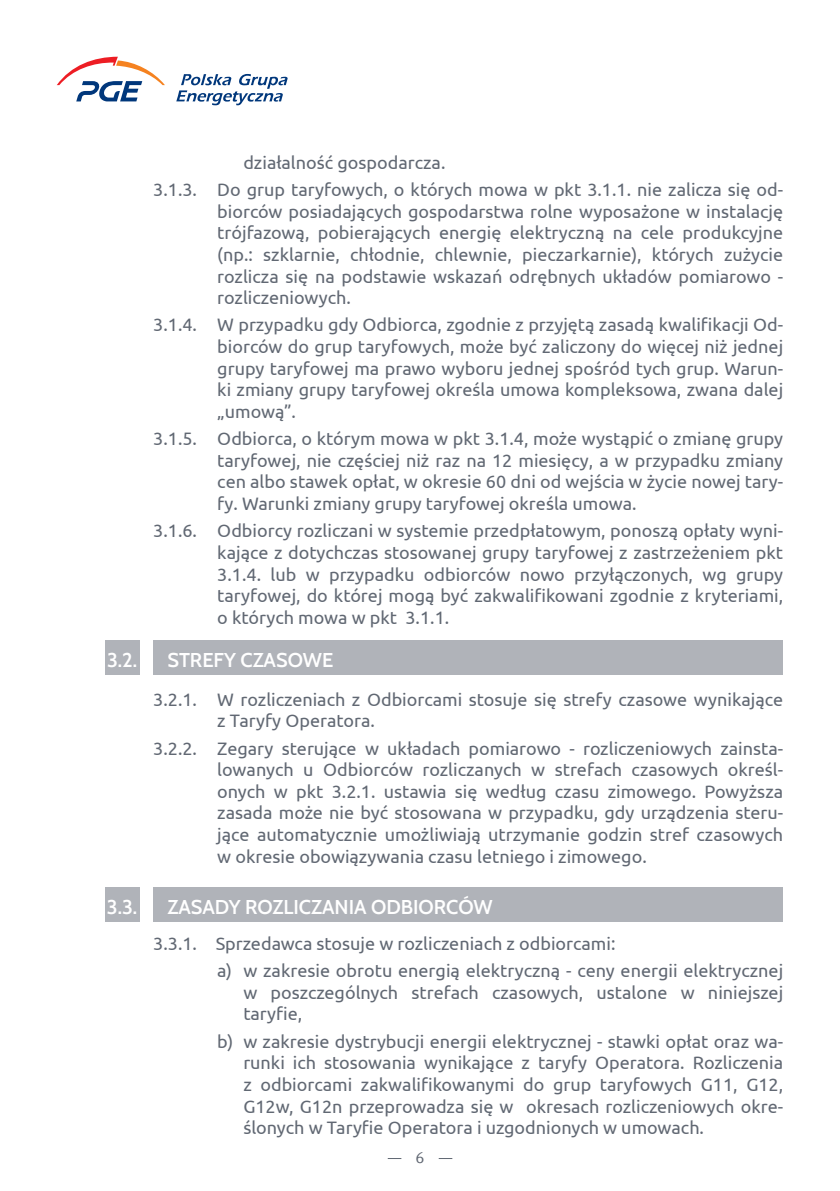
<style>
.page{position:relative;width:840px;height:1191px;background:#fff}
.page>*{position:absolute;margin:0;border:0;box-sizing:border-box;transform-origin:0 0}
.t1{font:600 20px "Cabin";color:#fff}
.t2{font:18px/21.6px "Ubuntu";color:#616873;text-align:justify}
.t3{font:16px "Meta Pro Norm";color:#616873}
</style>
<div class="page">
<svg style="left:176px;top:74px;width:112px;height:31px"></svg>
<svg style="left:57px;top:57px;width:108px;height:44px"></svg>
<div style="left:153px;top:641px;width:629px;height:34px;background:#b0b3b9"></div>
<div style="left:153px;top:887px;width:629px;height:34px;background:#b0b3b9"></div>
<div style="left:105px;top:641px;width:34px;height:34px;background:#b0b3b9"></div>
<div style="left:105px;top:887px;width:34px;height:34px;background:#b0b3b9"></div>
<svg style="left:438px;top:1158px;width:14px;height:1px"></svg>
<svg style="left:387px;top:1158px;width:14px;height:1px"></svg>
<p class="t1" style="left:107px;top:644px;width:31px">3.2.</p>
<p class="t1" style="left:107px;top:891px;width:32px">3.3.</p>
<p class="t2" style="left:243px;top:151px;width:203px">działalność gospodarcza.</p>
<p class="t2" style="left:217px;top:178px;width:567px;text-indent:-64px">3.1.3. Do grup taryfowych, o których mowa w pkt 3.1.1. nie zalicza się od&shy;biorców posiadających gospodarstwa rolne wyposażone w instalację trójfazową, pobierających energię elektryczną na cele produkcyjne (np.: szklarnie, chłodnie, chlewnie, pieczarkarnie), których zużycie rozlicza się na podstawie wskazań odrębnych układów pomiarowo - rozliczeniowych.</p>
<p class="t2" style="left:217px;top:314px;width:567px;text-indent:-64px">3.1.4. W przypadku gdy Odbiorca, zgodnie z przyjętą zasadą kwalifikacji Od&shy;biorców do grup taryfowych, może być zaliczony do więcej niż jednej grupy taryfowej ma prawo wyboru jednej spośród tych grup. Warun&shy;ki zmiany grupy taryfowej określa umowa kompleksowa, zwana dalej „umową”.</p>
<p class="t2" style="left:217px;top:427px;width:567px;text-indent:-64px">3.1.5. Odbiorca, o którym mowa w pkt 3.1.4, może wystąpić o zmianę grupy taryfowej, nie częściej niż raz na 12 miesięcy, a w przypadku zmiany cen albo stawek opłat, w okresie 60 dni od wejścia w życie nowej tary&shy;fy. Warunki zmiany grupy taryfowej określa umowa.</p>
<p class="t2" style="left:217px;top:519px;width:567px;text-indent:-64px">3.1.6. Odbiorcy rozliczani w systemie przedpłatowym, ponoszą opłaty wyni&shy;kające z dotychczas stosowanej grupy taryfowej z zastrzeżeniem pkt 3.1.4. lub w przypadku odbiorców nowo przyłączonych, wg grupy taryfowej, do której mogą być zakwalifikowani zgodnie z kryteriami, o których mowa w pkt 3.1.1.</p>
<p class="t1" style="left:167px;top:644px;width:167px">STREFY CZASOWE</p>
<p class="t2" style="left:217px;top:688px;width:567px;text-indent:-64px">3.2.1. W rozliczeniach z Odbiorcami stosuje się strefy czasowe wynikające z Taryfy Operatora.</p>
<p class="t2" style="left:217px;top:737px;width:567px;text-indent:-64px">3.2.2. Zegary sterujące w układach pomiarowo - rozliczeniowych zainsta&shy;lowanych u Odbiorców rozliczanych w strefach czasowych określ&shy;onych w pkt 3.2.1. ustawia się według czasu zimowego. Powyższa zasada może nie być stosowana w przypadku, gdy urządzenia steru&shy;jące automatycznie umożliwiają utrzymanie godzin stref czasowych w okresie obowiązywania czasu letniego i zimowego.</p>
<p class="t1" style="left:167px;top:891px;width:326px">ZASADY ROZLICZANIA ODBIORCÓW</p>
<p class="t2" style="left:153px;top:932px;width:463px">3.3.1. Sprzedawca stosuje w rozliczeniach z odbiorcami:</p>
<p class="t2" style="left:243px;top:959px;width:541px;text-indent:-26px">a) w zakresie obrotu energią elektryczną - ceny energii elektrycznej w poszczególnych strefach czasowych, ustalone w niniejszej taryfie,</p>
<p class="t2" style="left:243px;top:1030px;width:541px;text-indent:-26px">b) w zakresie dystrybucji energii elektrycznej - stawki opłat oraz wa&shy;runki ich stosowania wynikające z taryfy Operatora. Rozliczenia z odbiorcami zakwalifikowanymi do grup taryfowych G11, G12, G12w, G12n przeprowadza się w okresach rozliczeniowych okre&shy;ślonych w Taryfie Operatora i uzgodnionych w umowach.</p>
<p class="t3" style="left:415px;top:1145px;width:11px">6</p>
</div>
